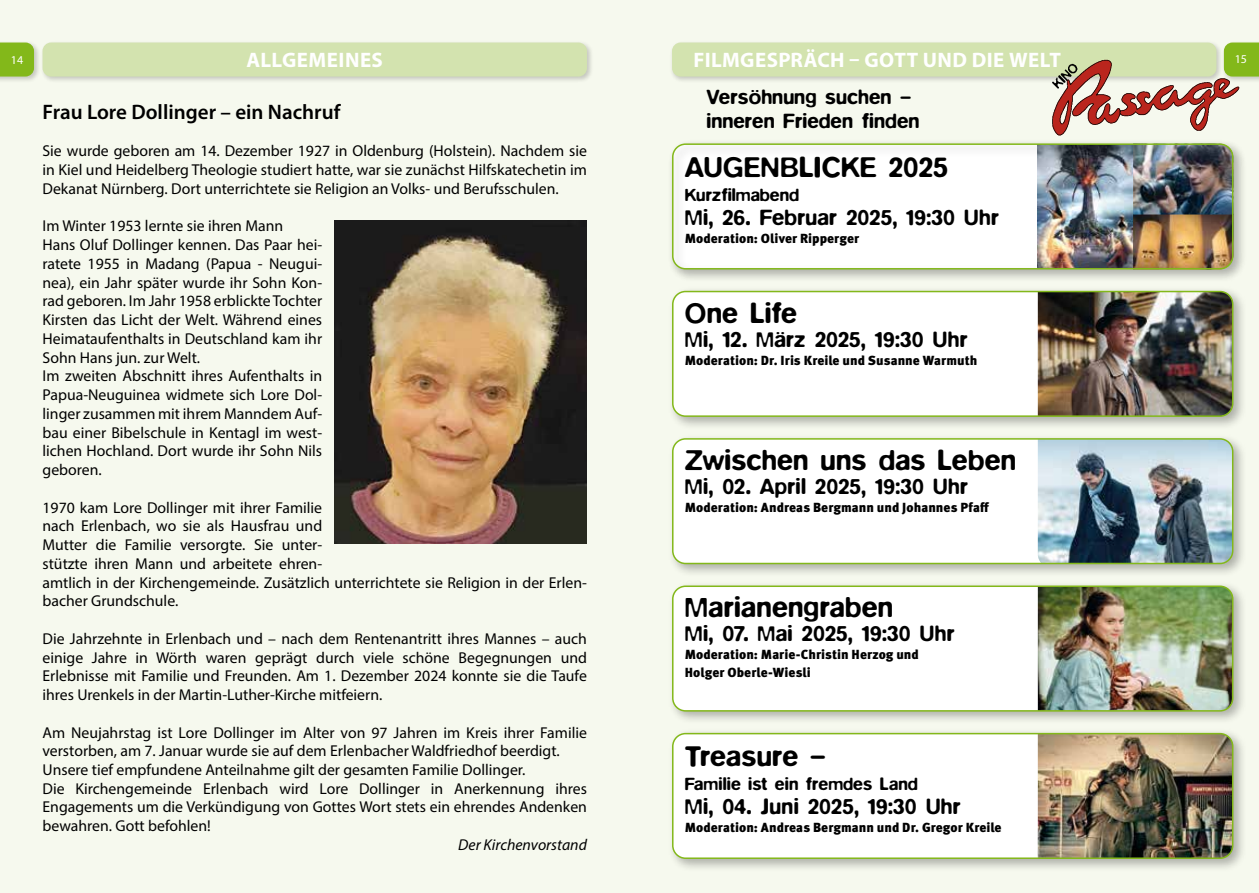
<style>
.page{position:relative;width:1259px;height:893px;background:#f6f9ee}
.page>*{position:absolute;margin:0;border:0;box-sizing:border-box;transform-origin:0 0}
.t1{font:500 29.25px "Blur Pro";letter-spacing:.005em;color:#000}
.t2{font:500 22.5px "Blur Pro";letter-spacing:.015em;color:#000}
.t3{font:700 21px "Myriad Pro";letter-spacing:.02em;color:#fff}
.t4{font:500 21px/24px "Blur Pro";letter-spacing:.005em;color:#000}
.t5{font:600 21px "Myriad Pro";color:#000}
.t6{font:500 18px "Blur Pro";letter-spacing:.005em;color:#000}
.t7{font:15.75px/18.8px "Myriad Pro";color:#000}
.t8{font:italic 15.75px "Myriad Pro";color:#000}
.t9{font:900 13.2px/18px "Meta Pro";color:#000}
.t10{font:12px "Myriad Pro";color:#fff}
</style>
<div class="page">
<div style="left:0;top:40px;width:41px;height:43px;background:#000;opacity:.2"></div>
<svg style="left:0;top:43px;width:34px;height:34px"></svg>
<div style="left:1221px;top:40px;width:38px;height:43px;background:#000;opacity:.2"></div>
<svg style="left:1224px;top:43px;width:35px;height:34px"></svg>
<div style="left:40px;top:40px;width:553px;height:43px;background:#000;opacity:.2"></div>
<div style="left:43px;top:43px;width:544px;height:34px;background:#d3e3af;border-radius:9px"></div>
<div style="left:669px;top:40px;width:554px;height:43px;background:#000;opacity:.2"></div>
<div style="left:672px;top:43px;width:544px;height:34px;background:#d3e3af;border-radius:9px"></div>
<img style="left:335px;top:221px;width:252px;height:322px">
<div style="left:667px;top:286px;width:580px;height:144px;background:#000;opacity:.3"></div>
<div style="left:673px;top:292px;width:559px;height:124px;background:#fff;border-radius:13px"></div>
<img style="left:1037px;top:292px;width:195px;height:124px">
<div style="left:672px;top:291px;width:561px;height:126px;border:2px solid #83b81a;border-radius:13px"></div>
<div style="left:667px;top:433px;width:580px;height:145px;background:#000;opacity:.3"></div>
<div style="left:673px;top:439px;width:559px;height:124px;background:#fff;border-radius:13px"></div>
<img style="left:1037px;top:439px;width:195px;height:124px">
<div style="left:672px;top:438px;width:561px;height:126px;border:2px solid #83b81a;border-radius:13px"></div>
<div style="left:667px;top:581px;width:580px;height:144px;background:#000;opacity:.3"></div>
<div style="left:673px;top:586px;width:559px;height:125px;background:#fff;border-radius:13px"></div>
<img style="left:1038px;top:586px;width:194px;height:125px">
<div style="left:672px;top:585px;width:561px;height:127px;border:2px solid #83b81a;border-radius:13px"></div>
<div style="left:667px;top:728px;width:580px;height:144px;background:#000;opacity:.3"></div>
<div style="left:673px;top:734px;width:559px;height:124px;background:#fff;border-radius:13px"></div>
<img style="left:1037px;top:734px;width:195px;height:124px">
<div style="left:672px;top:733px;width:561px;height:126px;border:2px solid #83b81a;border-radius:13px"></div>
<img style="left:1046px;top:58px;width:197px;height:78px">
<div style="left:667px;top:139px;width:580px;height:144px;background:#000;opacity:.3"></div>
<div style="left:672px;top:143px;width:561px;height:127px;border:2px solid #83b81a;border-radius:13px"></div>
<h3 class="t3" style="left:693px;top:46px;width:369px">FILMGESPRÄCH – GOTT UND DIE WELT</h3>
<p class="t10" style="left:11px;top:53px;width:14px">14</p>
<h3 class="t3" style="left:246px;top:46px;width:138px">ALLGEMEINES</h3>
<p class="t10" style="left:1234px;top:52px;width:14px">15</p>
<h3 class="t5" style="left:43px;top:98px;width:299px">Frau Lore Dollinger – ein Nachruf</h3>
<p class="t7" style="left:43px;top:141px;width:546px;text-align:justify">Sie wurde geboren am 14. Dezember 1927 in Oldenburg (Holstein). Nachdem sie in Kiel und Heidelberg Theologie studiert hatte, war sie zunächst Hilfskatechetin im Dekanat Nürnberg. Dort unterrichtete sie Religion an Volks- und Berufsschulen.</p>
<p class="t7" style="left:43px;top:216px;width:281px">Im Winter 1953 lernte sie ihren Mann<br>Hans Oluf Dollinger kennen. Das Paar hei&shy;ratete 1955 in Madang (Papua - Neugui&shy;nea), ein Jahr später wurde ihr Sohn Kon&shy;rad geboren. Im Jahr 1958 erblickte Tochter Kirsten das Licht der Welt. Während eines Heimataufenthalts in Deutschland kam ihr Sohn Hans jun. zur Welt.<br>Im zweiten Abschnitt ihres Aufenthalts in Papua-Neuguinea widmete sich Lore Dol&shy;linger zusammen mit ihrem Manndem Auf&shy;bau einer Bibelschule in Kentagl im west&shy;lichen Hochland. Dort wurde ihr Sohn Nils geboren.</p>
<p class="t7" style="left:43px;top:498px;width:546px">1970 kam Lore Dollinger mit ihrer Familie<br>nach Erlenbach, wo sie als Hausfrau und<br>Mutter die Familie versorgte. Sie unter-<br>stützte ihren Mann und arbeitete ehren-<br>amtlich in der Kirchengemeinde. Zusätzlich unterrichtete sie Religion in der Erlen&shy;bacher Grundschule.</p>
<p class="t7" style="left:43px;top:629px;width:546px;text-align:justify">Die Jahrzehnte in Erlenbach und – nach dem Rentenantritt ihres Mannes – auch einige Jahre in Wörth waren geprägt durch viele schöne Begegnungen und Erlebnisse mit Familie und Freunden. Am 1. Dezember 2024 konnte sie die Taufe ihres Urenkels in der Martin-Luther-Kirche mitfeiern.</p>
<p class="t7" style="left:43px;top:723px;width:546px">Am Neujahrstag ist Lore Dollinger im Alter von 97 Jahren im Kreis ihrer Familie verstorben, am 7. Januar wurde sie auf dem Erlenbacher Waldfriedhof beerdigt.<br>Unsere tief empfundene Anteilnahme gilt der gesamten Familie Dollinger.<br>Die Kirchengemeinde Erlenbach wird Lore Dollinger in Anerkennung ihres Engagements um die Verkündigung von Gottes Wort stets ein ehrendes Andenken bewahren. Gott befohlen!</p>
<p class="t8" style="left:458px;top:835px;width:130px">Der Kirchenvorstand</p>
<h3 class="t4" style="left:706px;top:86px;width:215px">Versöhnung suchen – inneren Frieden finden</h3>
<h1 class="t1" style="left:685px;top:150px;width:265px">AUGENBLICKE 2025</h1>
<p class="t6" style="left:685px;top:184px;width:116px">Kurzfilmabend</p>
<h2 class="t2" style="left:685px;top:204px;width:316px">Mi, 26. Februar 2025, 19:30 Uhr</h2>
<p class="t9" style="left:685px;top:229px;width:176px">Moderation: Oliver Ripperger</p>
<h1 class="t1" style="left:685px;top:296px;width:114px">One Life</h1>
<h2 class="t2" style="left:685px;top:326px;width:284px">Mi, 12. März 2025, 19:30 Uhr</h2>
<p class="t9" style="left:685px;top:351px;width:294px">Moderation: Dr. Iris Kreile und Susanne Warmuth</p>
<h1 class="t1" style="left:685px;top:443px;width:333px">Zwischen uns das Leben</h1>
<h2 class="t2" style="left:685px;top:474px;width:285px">Mi, 02. April 2025, 19:30 Uhr</h2>
<p class="t9" style="left:685px;top:498px;width:306px">Moderation: Andreas Bergmann und Johannes Pfaff</p>
<h1 class="t1" style="left:685px;top:590px;width:210px">Marianengraben</h1>
<h2 class="t2" style="left:685px;top:620px;width:271px">Mi, 07. Mai 2025, 19:30 Uhr</h2>
<p class="t9" style="left:685px;top:645px;width:236px">Moderation: Marie-Christin Herzog und<br>Holger Oberle-Wiesli</p>
<h1 class="t1" style="left:685px;top:739px;width:142px">Treasure –</h1>
<p class="t6" style="left:685px;top:773px;width:235px">Familie ist ein fremdes Land</p>
<h2 class="t2" style="left:685px;top:793px;width:277px">Mi, 04. Juni 2025, 19:30 Uhr</h2>
<p class="t9" style="left:685px;top:817px;width:318px">Moderation: Andreas Bergmann und Dr. Gregor Kreile</p>
</div>
